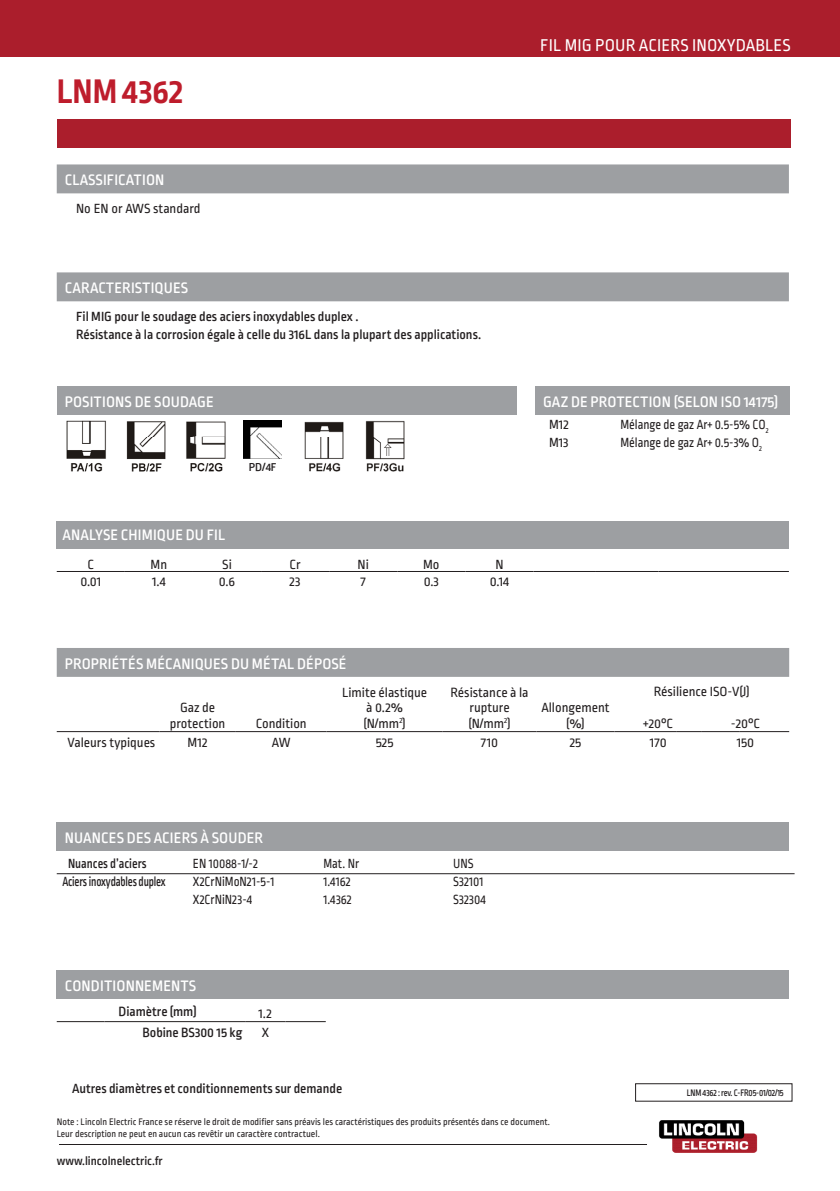
<style>
.page{position:relative;width:840px;height:1191px;background:#fff}
.page>*{position:absolute;margin:0;border:0;box-sizing:border-box;transform-origin:0 0}
.MainTitle{font:700 36px "Ropa Sans Pro";color:#be1d2c}
.HEAD_onred{font:18px "Ropa Sans Pro";letter-spacing:.01em;color:#fff}
.GrayBelt1{font:500 16px "Ropa Sans Pro";letter-spacing:.01em;color:#fff}
.RedBelt1{font:500 16px "Ropa Sans Pro";letter-spacing:.01em;color:#fff}
.TableTXT1_centre{font:14px/15.4px "Ropa Sans Pro";color:#231f20;text-align:center}
.General_description{font:500 14px "Ropa Sans Pro";color:#231f20}
.MW3_Tetiere_L1{font:14px "Ropa Sans Pro";color:#231f20;scale:.9 1}
.Shielding_données{font:14px/18px "Ropa Sans Pro";color:#231f20;scale:.9 1}
.MW3_Tetiere_L1-2{font:500 14px "Ropa Sans Pro";letter-spacing:-.015em;color:#231f20;scale:.8 1}
.MW1_Données{font:14px "Ropa Sans Pro";color:#231f20;scale:.9 1}
.Classification_donné{font:14px "Ropa Sans Pro";color:#231f20}
.TableTXT1_right{font:14px "Ropa Sans Pro";color:#231f20}
.Packaging_données{font:500 14px "Ropa Sans Pro";color:#231f20}
.MW3_Tetiere_L1-3{font:500 14px "Ropa Sans Pro";letter-spacing:-.015em;color:#231f20;scale:.9 1}
.TableTXT1_centre-2{font:500 14px "Ropa Sans Pro";color:#231f20}
.Chemical_données{font:14px "Ropa Sans Pro";color:#231f20}
.TabelTXT1_left{font:14px/18px "Ropa Sans Pro";color:#231f20}
.Chemical_Tetiere{font:14px "Ropa Sans Pro";color:#231f20}
.t1{font:500 12.8px "Ropa Sans Pro";color:#231f20}
.TableTXT1_centre-3{font:500 12px "Ropa Sans Pro";color:#231f20;scale:1.04 1}
.t2{font:10px "Ropa Sans Pro";color:#231f20}
.MDS{font:500 10px "Ropa Sans Pro";letter-spacing:-.02em;color:#231f20;scale:.87 1}
</style>
<div class="page">
<div style="left:0;top:0;width:839px;height:57px;background:#ab1e2c"></div>
<img style="left:659px;top:1120px;width:99px;height:33px">
<hr style="left:59px;top:1144px;width:587px;height:1px;background:#231f20">
<div style="left:57px;top:119px;width:733px;height:28px;background:#ab1e2c"></div>
<div style="left:57px;top:386px;width:459px;height:28px;background:#9d9fa2"></div>
<img style="left:126px;top:421px;width:40px;height:51px">
<img style="left:66px;top:420px;width:40px;height:52px">
<img style="left:365px;top:420px;width:40px;height:52px">
<img style="left:186px;top:421px;width:40px;height:51px">
<img style="left:304px;top:421px;width:40px;height:51px">
<img style="left:243px;top:421px;width:39px;height:38px">
<div style="left:57px;top:272px;width:731px;height:29px;background:#9d9fa2"></div>
<div style="left:635px;top:1083px;width:156px;height:18px;border:1px solid #231f20"></div>
<div style="left:57px;top:521px;width:731px;height:28px;background:#9d9fa2"></div>
<hr style="left:57px;top:571px;width:68px;height:1px;background:#231f20">
<hr style="left:125px;top:571px;width:68px;height:1px;background:#231f20">
<hr style="left:193px;top:571px;width:68px;height:1px;background:#231f20">
<hr style="left:261px;top:571px;width:68px;height:1px;background:#231f20">
<hr style="left:329px;top:571px;width:68px;height:1px;background:#231f20">
<hr style="left:397px;top:571px;width:68px;height:1px;background:#231f20">
<hr style="left:465px;top:571px;width:68px;height:1px;background:#231f20">
<hr style="left:533px;top:571px;width:62px;height:1px;background:#231f20">
<hr style="left:595px;top:571px;width:63px;height:1px;background:#231f20">
<hr style="left:658px;top:571px;width:130px;height:1px;background:#231f20">
<div style="left:57px;top:648px;width:731px;height:29px;background:#9d9fa2"></div>
<hr style="left:57px;top:731px;width:102px;height:1px;background:#231f20">
<hr style="left:159px;top:731px;width:77px;height:1px;background:#231f20">
<hr style="left:236px;top:731px;width:90px;height:1px;background:#231f20">
<hr style="left:326px;top:731px;width:116px;height:1px;background:#231f20">
<hr style="left:442px;top:731px;width:94px;height:1px;background:#231f20">
<hr style="left:536px;top:731px;width:78px;height:1px;background:#231f20">
<hr style="left:614px;top:731px;width:62px;height:1px;background:#231f20">
<svg style="left:676px;top:731px;width:25px;height:1px"></svg>
<hr style="left:701px;top:731px;width:38px;height:1px;background:#231f20">
<hr style="left:739px;top:731px;width:49px;height:1px;background:#231f20">
<div style="left:57px;top:969px;width:731px;height:29px;background:#9d9fa2"></div>
<hr style="left:57px;top:1021px;width:47px;height:1px;background:#231f20">
<hr style="left:104px;top:1021px;width:141px;height:1px;background:#231f20">
<hr style="left:245px;top:1021px;width:40px;height:1px;background:#231f20">
<hr style="left:285px;top:1021px;width:40px;height:1px;background:#231f20">
<div style="left:57px;top:822px;width:731px;height:29px;background:#9d9fa2"></div>
<hr style="left:57px;top:873px;width:737px;height:1px;background:#231f20">
<div style="left:57px;top:164px;width:731px;height:29px;background:#9d9fa2"></div>
<div style="left:534px;top:386px;width:254px;height:28px;background:#9d9fa2"></div>
<p class="MainTitle" style="left:57px;top:70px;width:128px">LNM 4362</p>
<p class="HEAD_onred" style="left:540px;top:36px;width:252px">FIL MIG POUR ACIERS INOXYDABLES</p>
<p class="GrayBelt1" style="left:65px;top:171px;width:101px">CLASSIFICATION</p>
<p class="Classification_donné" style="left:76px;top:200px;width:126px">No EN or AWS standard</p>
<p class="GrayBelt1" style="left:65px;top:279px;width:125px">CARACTERISTIQUES</p>
<p class="General_description" style="left:76px;top:308px;width:283px">Fil MIG pour le soudage des aciers inoxydables duplex .</p>
<p class="General_description" style="left:76px;top:326px;width:406px">Résistance à la corrosion égale à celle du 316L dans la plupart des applications.</p>
<p class="RedBelt1" style="left:65px;top:392px;width:150px">POSITIONS DE SOUDAGE</p>
<p class="TableTXT1_centre-3" style="left:249px;top:461px;width:28px">PD/4F</p>
<p class="GrayBelt1" style="left:62px;top:526px;width:164px">ANALYSE CHIMIQUE DU FIL</p>
<p class="TableTXT1_centre" style="left:87px;top:557px;width:8px">C</p>
<p class="TableTXT1_centre" style="left:150px;top:557px;width:18px">Mn</p>
<p class="TableTXT1_centre" style="left:222px;top:557px;width:11px">Si</p>
<p class="Chemical_Tetiere" style="left:289px;top:556px;width:13px">Cr</p>
<p class="Chemical_Tetiere" style="left:357px;top:556px;width:13px">Ni</p>
<p class="TableTXT1_centre" style="left:423px;top:557px;width:18px">Mo</p>
<p class="Chemical_Tetiere" style="left:495px;top:556px;width:10px">N</p>
<p class="TableTXT1_centre" style="left:80px;top:574px;width:22px">0.01</p>
<p class="TableTXT1_centre" style="left:152px;top:574px;width:15px">1.4</p>
<p class="TableTXT1_centre" style="left:219px;top:574px;width:18px">0.6</p>
<p class="Chemical_données" style="left:289px;top:573px;width:13px">23</p>
<p class="Chemical_données" style="left:360px;top:573px;width:7px">7</p>
<p class="TableTXT1_centre" style="left:423px;top:574px;width:17px">0.3</p>
<p class="Chemical_données" style="left:489px;top:573px;width:21px">0.14</p>
<p class="RedBelt1" style="left:542px;top:392px;width:236px">GAZ DE PROTECTION (SELON ISO 14175)</p>
<p class="TabelTXT1_left" style="left:549px;top:416px;width:21px">M12<br>M13</p>
<p class="Shielding_données" style="left:620px;top:416px;width:166px">Mélange de gaz Ar+ 0.5-5% CO<sub>2<br></sub>Mélange de gaz Ar+ 0.5-3% O<sub>2</sub></p>
<p class="GrayBelt1" style="left:65px;top:655px;width:283px">PROPRIÉTÉS MÉCANIQUES DU MÉTAL DÉPOSÉ</p>
<p class="TableTXT1_centre" style="left:180px;top:701px;width:37px">Gaz de</p>
<p class="TableTXT1_centre" style="left:170px;top:716px;width:57px">protection</p>
<p class="TableTXT1_centre" style="left:255px;top:716px;width:53px">Condition</p>
<p class="TableTXT1_centre" style="left:342px;top:685px;width:87px">Limite élastique à 0.2%</p>
<p class="TableTXT1_centre" style="left:363px;top:716px;width:44px">(N/mm<sup>2</sup>)</p>
<p class="TableTXT1_centre" style="left:450px;top:685px;width:79px">Résistance à la</p>
<p class="TableTXT1_centre" style="left:469px;top:701px;width:42px">rupture</p>
<p class="TableTXT1_centre" style="left:468px;top:716px;width:44px">(N/mm<sup>2</sup>)</p>
<p class="TableTXT1_centre" style="left:541px;top:701px;width:70px">Allongement</p>
<p class="TableTXT1_centre" style="left:566px;top:716px;width:20px">(%)</p>
<p class="TableTXT1_centre" style="left:653px;top:684px;width:97px">Résilience ISO-V(J)</p>
<p class="TableTXT1_centre" style="left:642px;top:716px;width:32px">+20°C</p>
<p class="TableTXT1_centre" style="left:730px;top:716px;width:31px">-20°C</p>
<p class="TableTXT1_right" style="left:67px;top:734px;width:89px">Valeurs typiques</p>
<p class="TableTXT1_centre" style="left:187px;top:735px;width:21px">M12</p>
<p class="TableTXT1_centre" style="left:272px;top:735px;width:20px">AW</p>
<p class="TableTXT1_centre" style="left:375px;top:735px;width:19px">525</p>
<p class="TableTXT1_centre" style="left:480px;top:735px;width:19px">710</p>
<p class="TableTXT1_centre" style="left:569px;top:735px;width:13px">25</p>
<p class="TableTXT1_centre" style="left:649px;top:735px;width:18px">170</p>
<p class="TableTXT1_centre" style="left:736px;top:735px;width:19px">150</p>
<p class="GrayBelt1" style="left:65px;top:829px;width:200px">NUANCES DES ACIERS À SOUDER</p>
<p class="MW3_Tetiere_L1-3" style="left:68px;top:856px;width:89px">Nuances d’aciers</p>
<p class="MW3_Tetiere_L1" style="left:193px;top:856px;width:74px">EN 10088-1/-2</p>
<p class="MW3_Tetiere_L1" style="left:323px;top:856px;width:41px">Mat. Nr</p>
<p class="MW3_Tetiere_L1" style="left:453px;top:856px;width:24px">UNS</p>
<p class="MW3_Tetiere_L1-2" style="left:62px;top:874px;width:130px">Aciers inoxydables duplex</p>
<p class="MW3_Tetiere_L1" style="left:193px;top:874px;width:92px">X2CrNiMoN21-5-1</p>
<p class="MW3_Tetiere_L1" style="left:323px;top:874px;width:32px">1.4162</p>
<p class="MW3_Tetiere_L1" style="left:453px;top:874px;width:35px">S32101</p>
<p class="MW1_Données" style="left:193px;top:892px;width:67px">X2CrNiN23-4</p>
<p class="MW1_Données" style="left:323px;top:892px;width:33px">1.4362</p>
<p class="MW1_Données" style="left:453px;top:892px;width:38px">S32304</p>
<p class="GrayBelt1" style="left:65px;top:976px;width:133px">CONDITIONNEMENTS</p>
<p class="TableTXT1_centre-2" style="left:118px;top:1003px;width:79px">Diamètre (mm)</p>
<p class="TableTXT1_centre" style="left:258px;top:1006px;width:15px">1.2</p>
<p class="Packaging_données" style="left:142px;top:1024px;width:101px">Bobine BS300 15 kg</p>
<p class="TableTXT1_centre" style="left:261px;top:1025px;width:9px">X</p>
<p class="General_description" style="left:72px;top:1081px;width:271px">Autres diamètres et conditionnements sur demande</p>
<p class="t2" style="left:57px;top:1116px;width:494px">Note : Lincoln Electric France se réserve le droit de modifier sans préavis les caractéristiques des produits présentés dans ce document.</p>
<p class="t2" style="left:57px;top:1128px;width:264px">Leur description ne peut en aucun cas revêtir un caractère contractuel.</p>
<p class="t1" style="left:57px;top:1153px;width:107px">www.lincolnelectric.fr</p>
<p class="MDS" style="left:686px;top:1087px;width:113px">LNM 4362 : rev. C-FR05-01/02/15</p>
</div>
